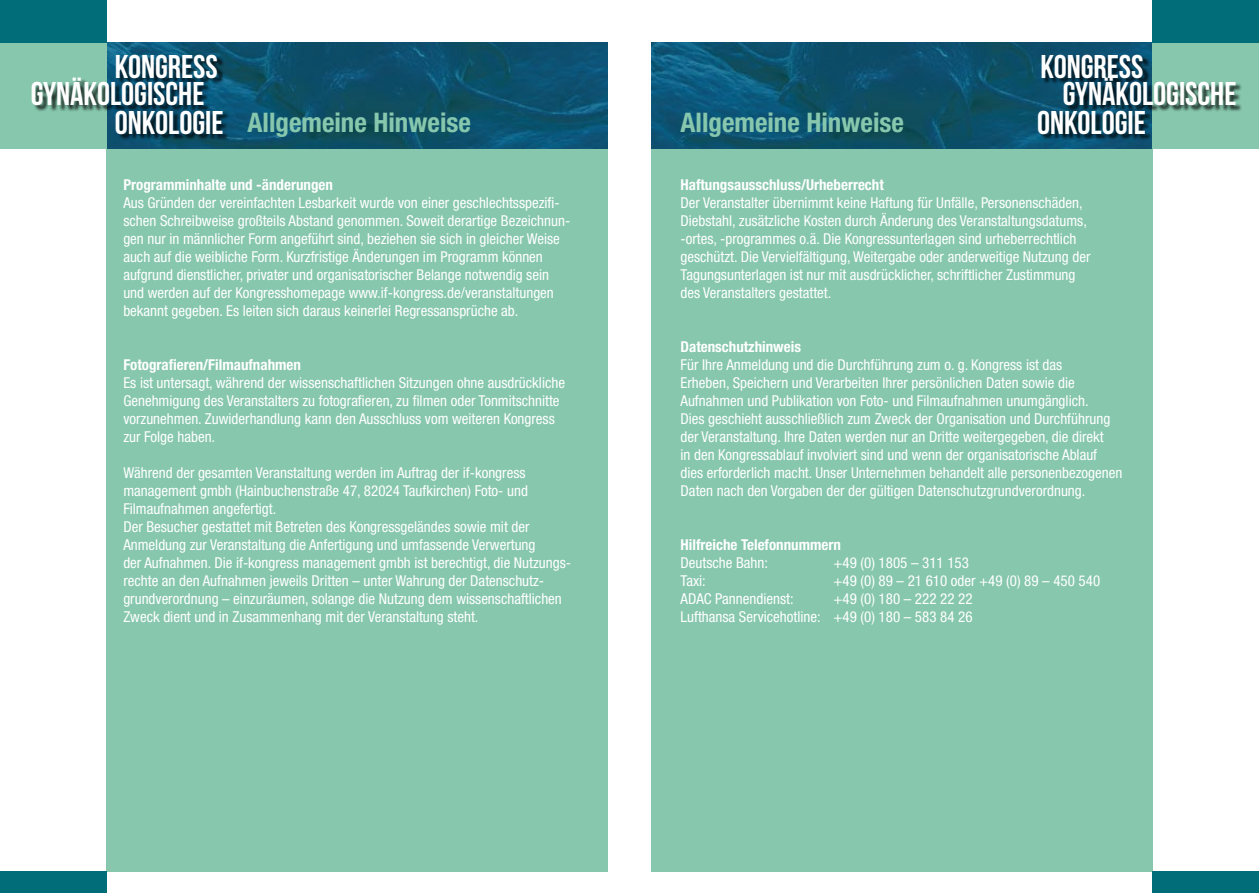
<style>
.page{position:relative;width:1259px;height:893px;background:#fff}
.page>*{position:absolute;margin:0;border:0;box-sizing:border-box;transform-origin:0 0}
.t1{font:32.85px/27.2px "Bebas Neue";color:#fff}
.t2{font:700 condensed 27px "Helvetica Neue";color:#86c7ad}
.t3{font:condensed 15px/18px "Helvetica Neue";color:#fff}
.t4{font:700 condensed 15px "Helvetica Neue";color:#fff}
.s1{font-family:"Bebas Neue";font-weight:400;font-stretch:normal;font-size:32.85px;color:#fff}
</style>
<div class="page">
<img style="left:106px;top:43px;width:502px;height:106px">
<svg style="left:651px;top:43px;width:501px;height:106px;background:#0d526d"></svg>
<div style="left:0;top:43px;width:106px;height:106px;background:#86c7ad"></div>
<div style="left:106px;top:149px;width:523px;height:723px;background:#86c7ad"></div>
<div style="left:0;top:0;width:106px;height:43px;background:#006d78"></div>
<div style="left:117px;top:56px;width:108px;height:28px;background:#000;opacity:.75"></div>
<div style="left:33px;top:79px;width:177px;height:32px;background:#000;opacity:.75"></div>
<div style="left:117px;top:112px;width:113px;height:28px;background:#000;opacity:.75"></div>
<div style="left:1152px;top:43px;width:107px;height:106px;background:#86c7ad"></div>
<div style="left:629px;top:149px;width:523px;height:723px;background:#86c7ad"></div>
<div style="left:1152px;top:0;width:107px;height:43px;background:#006d78"></div>
<div style="left:1043px;top:56px;width:107px;height:28px;background:#000;opacity:.75"></div>
<div style="left:1065px;top:79px;width:177px;height:32px;background:#000;opacity:.75"></div>
<div style="left:1039px;top:112px;width:113px;height:28px;background:#000;opacity:.75"></div>
<div style="left:608px;top:34px;width:43px;height:848px;background:#fff"></div>
<div style="left:0;top:872px;width:106px;height:21px;background:#006d78"></div>
<div style="left:1152px;top:872px;width:107px;height:21px;background:#006d78"></div>
<h1 class="t1" style="left:31px;top:52px;width:189px;text-indent:84px">KONGRESS<br>GYNÄKOLOGISCHE</h1>
<h2 class="t2" style="left:115px;top:106px;width:358px"><span class="s1">ONKOLOGIE</span> Allgemeine Hinweise</h2>
<p class="t4" style="left:123px;top:176px;width:211px">Programminhalte und -änderungen</p>
<p class="t3" style="left:123px;top:194px;width:448px">Aus Gründen der vereinfachten Lesbarkeit wurde von einer geschlechtsspezifi&shy;schen Schreibweise großteils Abstand genommen. Soweit derartige Bezeichnun&shy;gen nur in männlicher Form angeführt sind, beziehen sie sich in gleicher Weise auch auf die weibliche Form. Kurzfristige Änderungen im Programm können aufgrund dienstlicher, privater und organisatorischer Belange notwendig sein und werden auf der Kongresshomepage www.if-kongress.de/veranstaltungen bekannt gegeben. Es leiten sich daraus keinerlei Regressansprüche ab.</p>
<p class="t4" style="left:123px;top:356px;width:179px">Fotografieren/Filmaufnahmen</p>
<p class="t3" style="left:123px;top:374px;width:443px">Es ist untersagt, während der wissenschaftlichen Sitzungen ohne ausdrückliche Genehmigung des Veranstalters zu fotografieren, zu filmen oder Tonmitschnitte vorzunehmen. Zuwiderhandlung kann den Ausschluss vom weiteren Kongress zur Folge haben.</p>
<p class="t3" style="left:123px;top:464px;width:449px">Während der gesamten Veranstaltung werden im Auftrag der if-kongress management gmbh (Hainbuchenstraße 47, 82024 Taufkirchen) Foto- und Filmaufnahmen angefertigt.<br>Der Besucher gestattet mit Betreten des Kongressgeländes sowie mit der Anmeldung zur Veranstaltung die Anfertigung und umfassende Verwertung<br>der Aufnahmen. Die if-kongress management gmbh ist berechtigt, die Nutzungs&shy;rechte an den Aufnahmen jeweils Dritten – unter Wahrung der Datenschutz&shy;grundverordnung – einzuräumen, solange die Nutzung dem wissenschaftlichen Zweck dient und in Zusammenhang mit der Veranstaltung steht.</p>
<h1 class="t1" style="left:1062px;top:52px;width:175px;text-indent:-22px">KONGRESS<br>GYNÄKOLOGISCHE</h1>
<h2 class="t2" style="left:680px;top:106px;width:225px">Allgemeine Hinweise</h2>
<h1 class="t1" style="left:1037px;top:108px;width:110px">ONKOLOGIE</h1>
<p class="t4" style="left:680px;top:176px;width:205px">Haftungsausschluss/Urheberrecht</p>
<p class="t3" style="left:680px;top:194px;width:411px">Der Veranstalter übernimmt keine Haftung für Unfälle, Personenschäden, Diebstahl, zusätzliche Kosten durch Änderung des Veranstaltungsdatums, -ortes, -programmes o.ä. Die Kongressunterlagen sind urheberrechtlich geschützt. Die Vervielfältigung, Weitergabe oder anderweitige Nutzung der Tagungsunterlagen ist nur mit ausdrücklicher, schriftlicher Zustimmung des Veranstalters gestattet.</p>
<p class="t4" style="left:680px;top:338px;width:122px">Datenschutzhinweis</p>
<p class="t3" style="left:680px;top:356px;width:443px">Für Ihre Anmeldung und die Durchführung zum o. g. Kongress ist das<br>Erheben, Speichern und Verarbeiten Ihrer persönlichen Daten sowie die Aufnahmen und Publikation von Foto- und Filmaufnahmen unumgänglich.<br>Dies geschieht ausschließlich zum Zweck der Organisation und Durchführung der Veranstaltung. Ihre Daten werden nur an Dritte weitergegeben, die direkt<br>in den Kongressablauf involviert sind und wenn der organisatorische Ablauf dies erforderlich macht. Unser Unternehmen behandelt alle personenbezogenen Daten nach den Vorgaben der der gültigen Datenschutzgrundverordnung.</p>
<p class="t4" style="left:680px;top:536px;width:162px">Hilfreiche Telefonnummern</p>
<p class="t3" style="left:680px;top:554px;width:89px">Deutsche Bahn:</p>
<p class="t3" style="left:833px;top:554px;width:137px">+49 (0) 1805 – 311 153</p>
<p class="t3" style="left:680px;top:572px;width:27px">Taxi:</p>
<p class="t3" style="left:833px;top:572px;width:268px">+49 (0) 89 – 21 610 oder +49 (0) 89 – 450 540</p>
<p class="t3" style="left:680px;top:590px;width:115px">ADAC Pannendienst:</p>
<p class="t3" style="left:680px;top:590px;width:293px;text-align:right">+49 (0) 180 – 222 22 22<br>Lufthansa Servicehotline: +49 (0) 180 – 583 84 26</p>
</div>
